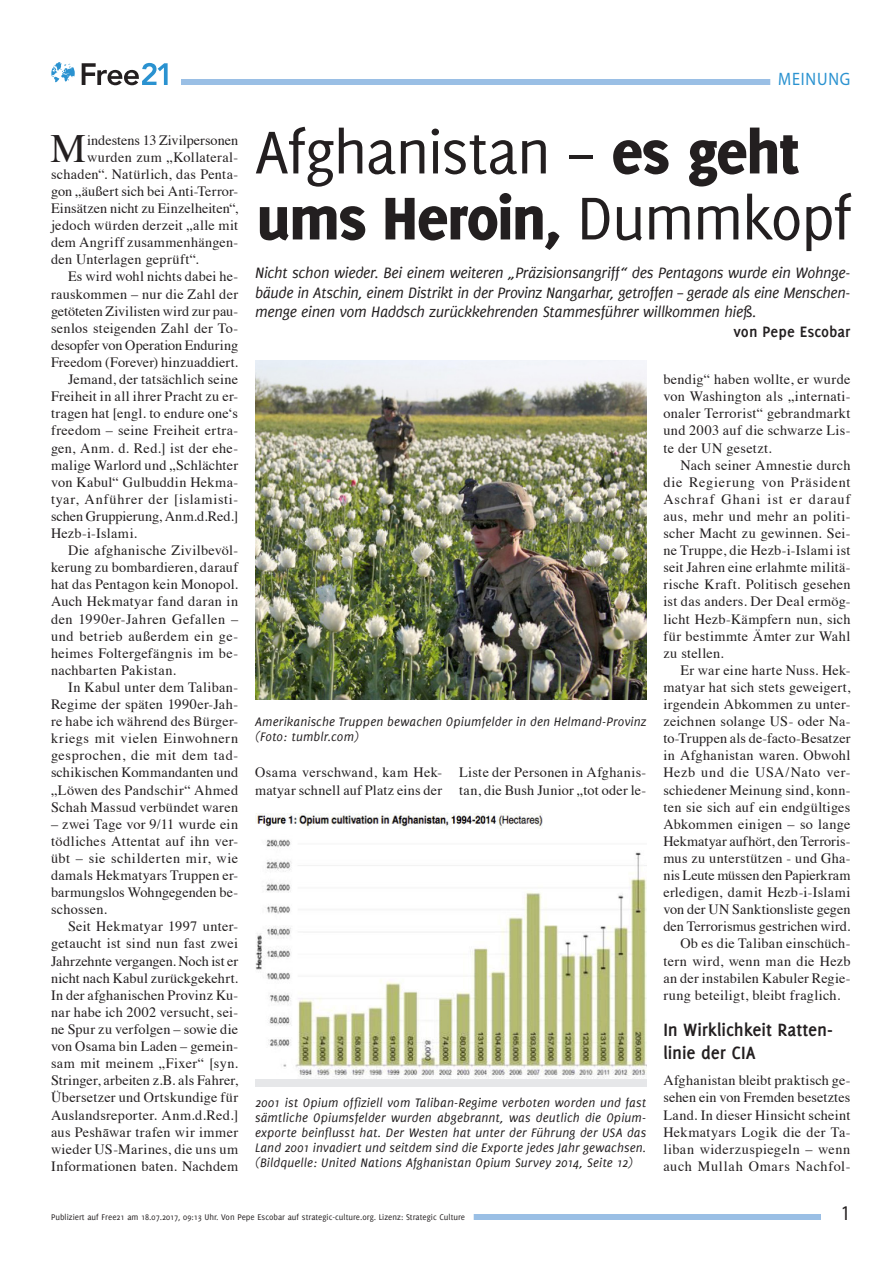
<style>
.page{position:relative;width:893px;height:1263px;background:#fff}
.page>*{position:absolute;margin:0;border:0;box-sizing:border-box;transform-origin:0 0}
.t1{font:66px "Delicious";letter-spacing:-.02em;color:#231f20}
.t2{font:800 66px "Delicious";letter-spacing:-.02em;color:#231f20}
.t3{font:40.05px "Times";color:#231f20}
.t4{font:21px "Myriad Pro";color:#231f20;scale:.9 1}
.Zwischenüberschrift{font:700 19.5px/23.4px "Delicious";letter-spacing:-.005em;color:#231f20}
.Seitenrubrik{font:18px "Myriad Pro";letter-spacing:.05em;color:#2a92d0;scale:.9 1}
.Subheadline{font:italic 16.5px/19.5px "Delicious";letter-spacing:-.02em;color:#231f20;text-align:justify}
.Subheadline__Autor{font:700 16.5px "Delicious";letter-spacing:.005em;color:#231f20}
.t5{font:14.25px/17.1px "Times";letter-spacing:.02em;color:#231f20;text-align:justify}
.t6{font:14.25px "Times";color:#231f20}
.Bildunterschrift{font:italic 13.5px/15px "Delicious";letter-spacing:.01em;color:#231f20}
.Statuszeile_Deliciou{font:9px "Delicious";color:#231f20}
.s1{font-weight:800}
.s2{font-weight:400}
</style>
<div class="page">
<div style="left:181px;top:79px;width:669px;height:6px;background:#9abfe5"></div>
<div style="left:55px;top:1214px;width:766px;height:6px;background:#9abfe5"></div>
<div style="left:43px;top:1212px;width:431px;height:12px;background:#fff"></div>
<div style="left:770px;top:74px;width:89px;height:15px;background:#fff"></div>
<svg style="left:82px;top:63px;width:86px;height:22px"></svg>
<svg style="left:51px;top:62px;width:24px;height:20px"></svg>
<img style="left:255px;top:360px;width:391px;height:339px">
<div style="left:255px;top:813px;width:391px;height:274px;background:#e6e7e9"></div>
<img style="left:255px;top:813px;width:391px;height:266px">
<p class="Seitenrubrik" style="left:778px;top:68px;width:81px">MEINUNG</p>
<p class="t3" style="left:51px;top:111px;width:37px">M</p>
<p class="t6" style="left:87px;top:127px;width:153px">indestens 13 Zivilpersonen</p>
<p class="t5" style="left:87px;top:147px;width:153px">wurden zum „Kollateral-</p>
<p class="t5" style="left:51px;top:164px;width:189px">schaden“. Natürlich, das Penta-</p>
<p class="t5" style="left:51px;top:181px;width:189px">gon „äußert sich bei Anti-Terror-</p>
<p class="t5" style="left:51px;top:199px;width:189px">Einsätzen nicht zu Einzelheiten“,</p>
<p class="t5" style="left:51px;top:216px;width:189px">jedoch würden derzeit „alle mit</p>
<p class="t5" style="left:51px;top:233px;width:189px">dem Angriff zusammenhängen-</p>
<p class="t5" style="left:51px;top:250px;width:149px">den Unterlagen geprüft“.</p>
<p class="t5" style="left:51px;top:267px;width:189px;text-indent:17px">Es wird wohl nichts dabei he&shy;rauskommen – nur die Zahl der getöteten Zivilisten wird zur pau&shy;senlos steigenden Zahl der To&shy;desopfer von Operation Enduring Freedom (Forever) hinzuaddiert.</p>
<p class="t5" style="left:51px;top:370px;width:189px;text-indent:17px">Jemand, der tatsächlich seine Freiheit in all ihrer Pracht zu er&shy;tragen hat [engl. to endure one‘s freedom – seine Freiheit ertra&shy;gen, Anm. d. Red.] ist der ehe&shy;malige Warlord und „Schlächter von Kabul“ Gulbuddin Hekma&shy;tyar, Anführer der [islamisti&shy;schen Gruppierung, Anm.d.Red.] Hezb-i-Islami.</p>
<p class="t5" style="left:51px;top:541px;width:189px;text-indent:17px">Die afghanische Zivilbevöl&shy;kerung zu bombardieren, darauf hat das Pentagon kein Monopol.<br>Auch Hekmatyar fand daran in den 1990er-Jahren Gefallen – und betrieb außerdem ein ge&shy;heimes Foltergefängnis im be&shy;nachbarten Pakistan.</p>
<p class="t5" style="left:51px;top:677px;width:189px;text-indent:17px">In Kabul unter dem Taliban-Regime der späten 1990er-Jah&shy;re habe ich während des Bürger&shy;kriegs mit vielen Einwohnern gesprochen, die mit dem tad&shy;schikischen Kommandanten und „Löwen des Pandschir“ Ahmed Schah Massud verbündet waren</p>
<p class="t5" style="left:51px;top:814px;width:189px">– zwei Tage vor 9/11 wurde ein tödliches Attentat auf ihn ver&shy;übt – sie schilderten mir, wie damals Hekmatyars Truppen er&shy;barmungslos Wohngegenden be&shy;schossen.</p>
<p class="t5" style="left:51px;top:917px;width:189px;text-indent:17px">Seit Hekmatyar 1997 unter&shy;getaucht ist sind nun fast zwei Jahrzehnte vergangen. Noch ist er nicht nach Kabul zurückgekehrt.<br>In der afghanischen Provinz Ku&shy;nar habe ich 2002 versucht, sei&shy;ne Spur zu verfolgen – sowie die von Osama bin Laden – gemein&shy;sam mit meinem „Fixer“ [syn.<br>Stringer, arbeiten z.B. als Fahrer, Übersetzer und Ortskundige für Auslandsreporter. Anm.d.Red.] aus Peshāwar trafen wir immer wieder US-Marines, die uns um Informationen baten. Nachdem</p>
<p class="t1" style="left:255px;top:115px;width:546px">Afghanistan – <span class="s1">es geht</span></p>
<p class="t2" style="left:256px;top:180px;width:597px">ums Heroin, <span class="s2">Dummkopf</span></p>
<p class="Subheadline" style="left:255px;top:263px;width:597px">Nicht schon wieder. Bei einem weiteren „Präzisionsangriff“ des Pentagons wurde ein Wohnge&shy;bäude in Atschin, einem Distrikt in der Provinz Nangarhar, getroffen – gerade als eine Menschen&shy;menge einen vom Haddsch zurückkehrenden Stammesführer willkommen hieß.</p>
<p class="Subheadline__Autor" style="left:733px;top:322px;width:118px">von Pepe Escobar</p>
<p class="Bildunterschrift" style="left:255px;top:714px;width:393px">Amerikanische Truppen bewachen Opiumfelder in den Helmand-Provinz (Foto: tumblr.com)</p>
<p class="t5" style="left:255px;top:763px;width:189px">Osama verschwand, kam Hek&shy;matyar schnell auf Platz eins der</p>
<p class="t5" style="left:459px;top:763px;width:189px">Liste der Personen in Afghanis&shy;tan, die Bush Junior „tot oder le-</p>
<p class="Bildunterschrift" style="left:255px;top:1095px;width:393px;text-align:justify">2001 ist Opium offiziell vom Taliban-Regime verboten worden und fast sämtliche Opiumsfelder wurden abgebrannt, was deutlich die Opium&shy;exporte beinflusst hat. Der Westen hat unter der Führung der USA das Land 2001 invadiert und seitdem sind die Exporte jedes Jahr gewachsen. (Bildquelle: United Nations Afghanistan Opium Survey 2014, Seite 12)</p>
<p class="t5" style="left:663px;top:370px;width:189px">bendig“ haben wollte, er wurde von Washington als „internati&shy;onaler Terrorist“ gebrandmarkt und 2003 auf die schwarze Lis&shy;te der UN gesetzt.</p>
<p class="t5" style="left:663px;top:455px;width:189px;text-indent:17px">Nach seiner Amnestie durch die Regierung von Präsident Aschraf Ghani ist er darauf aus, mehr und mehr an politi&shy;scher Macht zu gewinnen. Sei&shy;ne Truppe, die Hezb-i-Islami ist seit Jahren eine erlahmte militä&shy;rische Kraft. Politisch gesehen ist das anders. Der Deal ermög&shy;licht Hezb-Kämpfern nun, sich für bestimmte Ämter zur Wahl zu stellen.</p>
<p class="t5" style="left:663px;top:660px;width:189px;text-indent:17px">Er war eine harte Nuss. Hek&shy;matyar hat sich stets geweigert, irgendein Abkommen zu unter&shy;zeichnen solange US- oder Na&shy;to-Truppen als de-facto-Besatzer in Afghanistan waren. Obwohl Hezb und die USA/Nato ver&shy;schiedener Meinung sind, konn&shy;ten sie sich auf ein endgültiges Abkommen einigen – so lange Hekmatyar aufhört, den Terroris&shy;mus zu unterstützen - und Gha&shy;nis Leute müssen den Papierkram erledigen, damit Hezb-i-Islami von der UN Sanktionsliste gegen den Terrorismus gestrichen wird.</p>
<p class="t5" style="left:663px;top:934px;width:189px;text-indent:17px">Ob es die Taliban einschüch&shy;tern wird, wenn man die Hezb an der instabilen Kabuler Regie&shy;rung beteiligt, bleibt fraglich.</p>
<p class="Zwischenüberschrift" style="left:663px;top:1018px;width:171px">In Wirklichkeit Ratten&shy;linie der CIA</p>
<p class="t5" style="left:663px;top:1071px;width:189px">Afghanistan bleibt praktisch ge&shy;sehen ein von Fremden besetztes Land. In dieser Hinsicht scheint Hekmatyars Logik die der Ta&shy;liban widerzuspiegeln – wenn auch Mullah Omars Nachfol-</p>
<p class="Statuszeile_Deliciou" style="left:51px;top:1212px;width:416px">Publiziert auf Free21 am 18.07.2017, 09:13 Uhr. Von Pepe Escobar auf strategic-culture.org. Lizenz: Strategic Culture</p>
<p class="t4" style="left:841px;top:1200px;width:12px">1</p>
</div>
